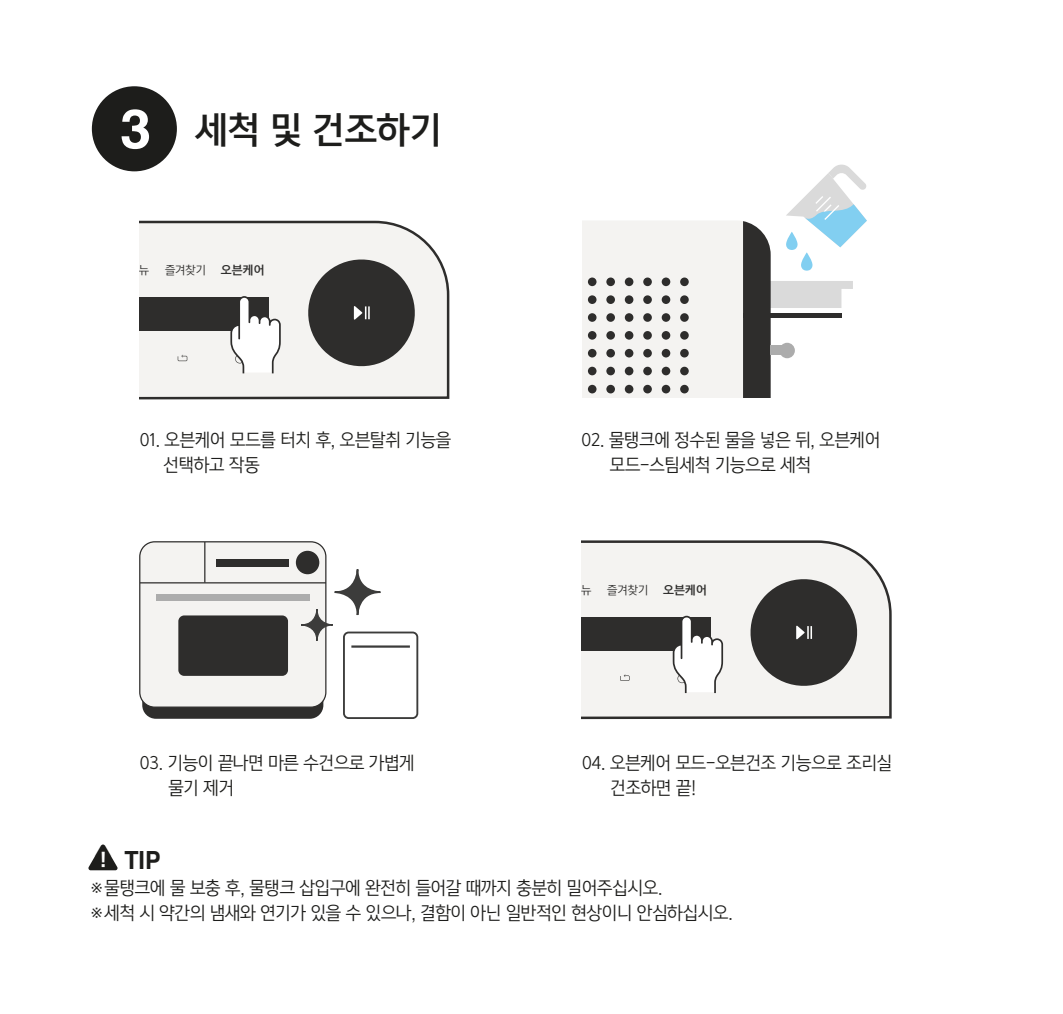
<style>
.page{position:relative;width:1063px;height:1014px;background:#fff}
.page>*{position:absolute;margin:0;border:0;box-sizing:border-box;transform-origin:0 0}
.t1{font:34.25px "Yoon Gothic Pro 770";letter-spacing:-.005em;color:#1d1d1b}
.t2{font:700 25px "Helvetica";color:#1d1d1b;scale:.93 1}
.t3{font:17.5px/25px "Yoon Gothic Pro 740";letter-spacing:-.005em;color:#1d1d1b;scale:.95 1}
.t4{font:17.5px/25px "Yoon Gothic Pro 740";letter-spacing:-.005em;color:#1e1e1c;scale:.95 1}
.t5{font:11.25px "Yoon Gothic Pro 740";color:#2e2d2c}
.t6{font:11.25px "Yoon Gothic Pro 770";color:#2e2d2c}
.s1{font-family:"Helvetica";font-weight:700;font-size:54.5px;color:#fff}
.s2{color:#1d1d1b}
.s3{font-family:"Yoon Gothic Pro 790";font-weight:400;font-size:16.25px;color:#fff}
</style>
<div class="page">
<div style="left:142px;top:700px;width:181px;height:18px;background:#2e2d2c"></div>
<div style="left:140px;top:541px;width:186px;height:166px;background:#f4f3f1;border-radius:15px"></div>
<div style="left:139px;top:541px;width:187px;height:166px;border:1px solid #2e2d2c;border-radius:15px"></div>
<div style="left:156px;top:593px;width:154px;height:7px;background:#acacac"></div>
<div style="left:178px;top:615px;width:110px;height:60px;background:#2e2d2c;border-radius:6px"></div>
<div style="left:296px;top:550px;width:23px;height:24px;background:#2e2d2c;border-radius:50%"></div>
<hr style="left:140px;top:582px;width:186px;height:1px;background:#2e2d2c">
<div style="left:216px;top:558px;width:73px;height:8px;background:#2e2d2c"></div>
<hr style="left:204px;top:542px;width:1px;height:40px;background:#2e2d2c">
<div style="left:92px;top:86px;width:85px;height:85px;background:#1d1d1b;border-radius:50%"></div>
<svg style="left:139px;top:220px;width:311px;height:180px"></svg>
<svg style="left:303px;top:254px;width:117px;height:117px"></svg>
<svg style="left:178px;top:354px;width:9px;height:7px"></svg>
<div style="left:139px;top:297px;width:130px;height:33px;background:#2e2d2c"></div>
<svg style="left:202px;top:296px;width:79px;height:77px"></svg>
<svg style="left:582px;top:540px;width:310px;height:180px"></svg>
<svg style="left:745px;top:574px;width:117px;height:117px"></svg>
<svg style="left:620px;top:674px;width:10px;height:6px"></svg>
<div style="left:582px;top:617px;width:129px;height:33px;background:#2e2d2c"></div>
<svg style="left:644px;top:615px;width:79px;height:78px"></svg>
<svg style="left:301px;top:609px;width:32px;height:31px"></svg>
<div style="left:300px;top:608px;width:33px;height:33px;border:1px solid #3c3c3b;border-radius:50%"></div>
<svg style="left:335px;top:569px;width:45px;height:46px"></svg>
<div style="left:334px;top:568px;width:47px;height:48px;border:2px solid #3c3c3b;border-radius:50%"></div>
<div style="left:343px;top:631px;width:75px;height:88px;border:2px solid #3c3c3b;border-radius:5px"></div>
<hr style="left:351px;top:645px;width:59px;height:2px;background:#3c3c3b">
<svg style="left:583px;top:164px;width:284px;height:233px"></svg>
<svg style="left:786px;top:232px;width:12px;height:18px"></svg>
<svg style="left:801px;top:252px;width:12px;height:18px"></svg>
<svg style="left:88px;top:844px;width:30px;height:26px"></svg>
<h1 class="t1" style="left:120px;top:105px;width:324px"><span class="s1">3</span> 세척 및 건조하기</h1>
<p class="t5" style="left:165px;top:263px;width:43px">즐겨찾기</p>
<p class="t6" style="left:221px;top:262px;width:45px">오븐케어</p>
<p class="t3" style="left:164px;top:427px;width:304px;text-indent:-24px">01. 오븐케어 모드를 터치 후, 오븐탈취 기능을 선택하고 작동</p>
<p class="t3" style="left:610px;top:427px;width:286px;text-indent:-28px">02. 물탱크에 정수된 물을 넣은 뒤, 오븐케어 모드-스팀세척 기능으로 세척</p>
<p class="t4" style="left:168px;top:749px;width:261px;text-indent:-28px"><span class="s2">03.</span> 기능이 끝나면 마른 수건으로 가볍게 물기 제거</p>
<h2 class="t2" style="left:100px;top:839px;width:66px"><span class="s3">!</span> TIP</h2>
<p class="t5" style="left:607px;top:582px;width:43px">즐겨찾기</p>
<p class="t6" style="left:663px;top:581px;width:45px">오븐케어</p>
<p class="t3" style="left:611px;top:749px;width:298px;text-indent:-28px">04. 오븐케어 모드-오븐건조 기능으로 조리실 건조하면 끝!</p>
<p class="t3" style="left:89px;top:875px;width:679px">※물탱크에 물 보충 후, 물탱크 삽입구에 완전히 들어갈 때까지 충분히 밀어주십시오.<br>※세척 시 약간의 냄새와 연기가 있을 수 있으나, 결함이 아닌 일반적인 현상이니 안심하십시오.</p>
</div>
